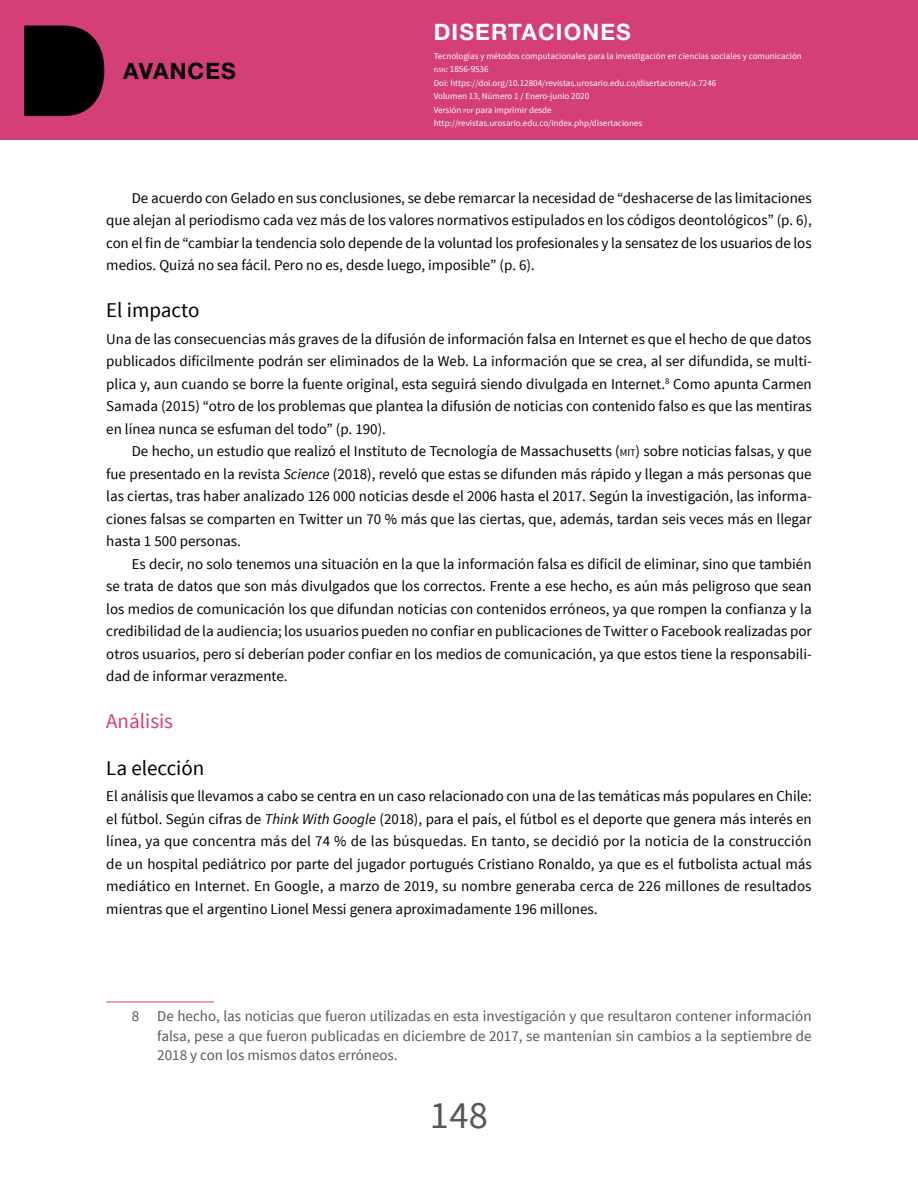
<style>
.page{position:relative;width:918px;height:1188px;background:#fff}
.page>*{position:absolute;margin:0;border:0;box-sizing:border-box;transform-origin:0 0}
.t1{font:38.4px "Source Sans Pro";color:#575756}
.t2{font:700 22.65px "Helvetica Neue LT Std";letter-spacing:.05em;color:#fff}
.t3{font:700 22.65px "Helvetica Neue LT Std";letter-spacing:.05em;color:#000}
.t4{font:21px "Source Sans Pro";color:#000}
.t5{font:21px "Source Sans Pro";color:#d33f76}
.t6{font:15px/22.5px "Source Sans Pro";color:#000;text-align:justify}
.t7{font:15px/19.5px "Source Sans Pro";color:#575756;text-align:justify}
.t8{font:9px/13.5px "Source Sans Pro";color:#fff}
.s1{font-size:6.3px}
.s2{font-size:10.5px}
.s3{font-style:italic}
</style>
<div class="page">
<div style="left:0;top:0;width:918px;height:139px;background:#d33f76"></div>
<svg style="left:24px;top:26px;width:80px;height:90px;background:#13050a"></svg>
<hr style="left:106px;top:1002px;width:108px;height:1px;background:#d33f76">
<h2 class="t3" style="left:123px;top:57px;width:114px">AVANCES</h2>
<h2 class="t2" style="left:434px;top:18px;width:199px">DISERTACIONES</h2>
<p class="t8" style="left:434px;top:49px;width:370px">Tecnologías y métodos computacionales para la investigación en ciencias sociales y comunicación <span class="s1">ISSN</span>: 1856-9536<br>Doi: https://doi.org/10.12804/revistas.urosario.edu.co/disertaciones/a.7246<br>Volumen 13, Número 1 / Enero-junio 2020<br>Versión <span class="s1">PDF</span> para imprimir desde<br>http://revistas.urosario.edu.co/index.php/disertaciones</p>
<p class="t6" style="left:106px;top:187px;width:707px;text-indent:26px">De acuerdo con Gelado en sus conclusiones, se debe remarcar la necesidad de “deshacerse de las limitaciones que alejan al periodismo cada vez más de los valores normativos estipulados en los códigos deontológicos” (p. 6), con el fin de “cambiar la tendencia solo depende de la voluntad los profesionales y la sensatez de los usuarios de los medios. Quizá no sea fácil. Pero no es, desde luego, imposible” (p. 6).</p>
<h3 class="t4" style="left:106px;top:297px;width:95px">El impacto</h3>
<p class="t6" style="left:106px;top:328px;width:707px">Una de las consecuencias más graves de la difusión de información falsa en Internet es que el hecho de que datos publicados difícilmente podrán ser eliminados de la Web. La información que se crea, al ser difundida, se multi&shy;plica y, aun cuando se borre la fuente original, esta seguirá siendo divulgada en Internet.<sup>8</sup> Como apunta Carmen Samada (2015) “otro de los problemas que plantea la difusión de noticias con contenido falso es que las mentiras en línea nunca se esfuman del todo” (p. 190).</p>
<p class="t6" style="left:106px;top:440px;width:707px;text-indent:26px">De hecho, un estudio que realizó el Instituto de Tecnología de Massachusetts (<span class="s2">MIT</span>) sobre noticias falsas, y que fue presentado en la revista <span class="s3">Science</span> (2018), reveló que estas se difunden más rápido y llegan a más personas que las ciertas, tras haber analizado 126 000 noticias desde el 2006 hasta el 2017. Según la investigación, las informa&shy;ciones falsas se comparten en Twitter un 70 % más que las ciertas, que, además, tardan seis veces más en llegar hasta 1 500 personas.</p>
<p class="t6" style="left:106px;top:553px;width:707px;text-indent:26px">Es decir, no solo tenemos una situación en la que la información falsa es difícil de eliminar, sino que también se trata de datos que son más divulgados que los correctos. Frente a ese hecho, es aún más peligroso que sean los medios de comunicación los que difundan noticias con contenidos erróneos, ya que rompen la confianza y la credibilidad de la audiencia; los usuarios pueden no confiar en publicaciones de Twitter o Facebook realizadas por otros usuarios, pero sí deberían poder confiar en los medios de comunicación, ya que estos tiene la responsabili&shy;dad de informar verazmente.</p>
<h3 class="t5" style="left:106px;top:708px;width:68px">Análisis</h3>
<h3 class="t4" style="left:106px;top:755px;width:100px">La elección</h3>
<p class="t6" style="left:106px;top:785px;width:707px">El análisis que llevamos a cabo se centra en un caso relacionado con una de las temáticas más populares en Chile: el fútbol. Según cifras de <span class="s3">Think With Google</span> (2018), para el país, el fútbol es el deporte que genera más interés en línea, ya que concentra más del 74 % de las búsquedas. En tanto, se decidió por la noticia de la construcción de un hospital pediátrico por parte del jugador portugués Cristiano Ronaldo, ya que es el futbolista actual más mediático en Internet. En Google, a marzo de 2019, su nombre generaba cerca de 226 millones de resultados mientras que el argentino Lionel Messi genera aproximadamente 196 millones.</p>
<p class="t7" style="left:157px;top:1007px;width:656px;text-indent:-26px">8 De hecho, las noticias que fueron utilizadas en esta investigación y que resultaron contener información falsa, pese a que fueron publicadas en diciembre de 2017, se mantenían sin cambios a la septiembre de 2018 y con los mismos datos erróneos.</p>
<h1 class="t1" style="left:430px;top:1092px;width:60px">148</h1>
</div>
